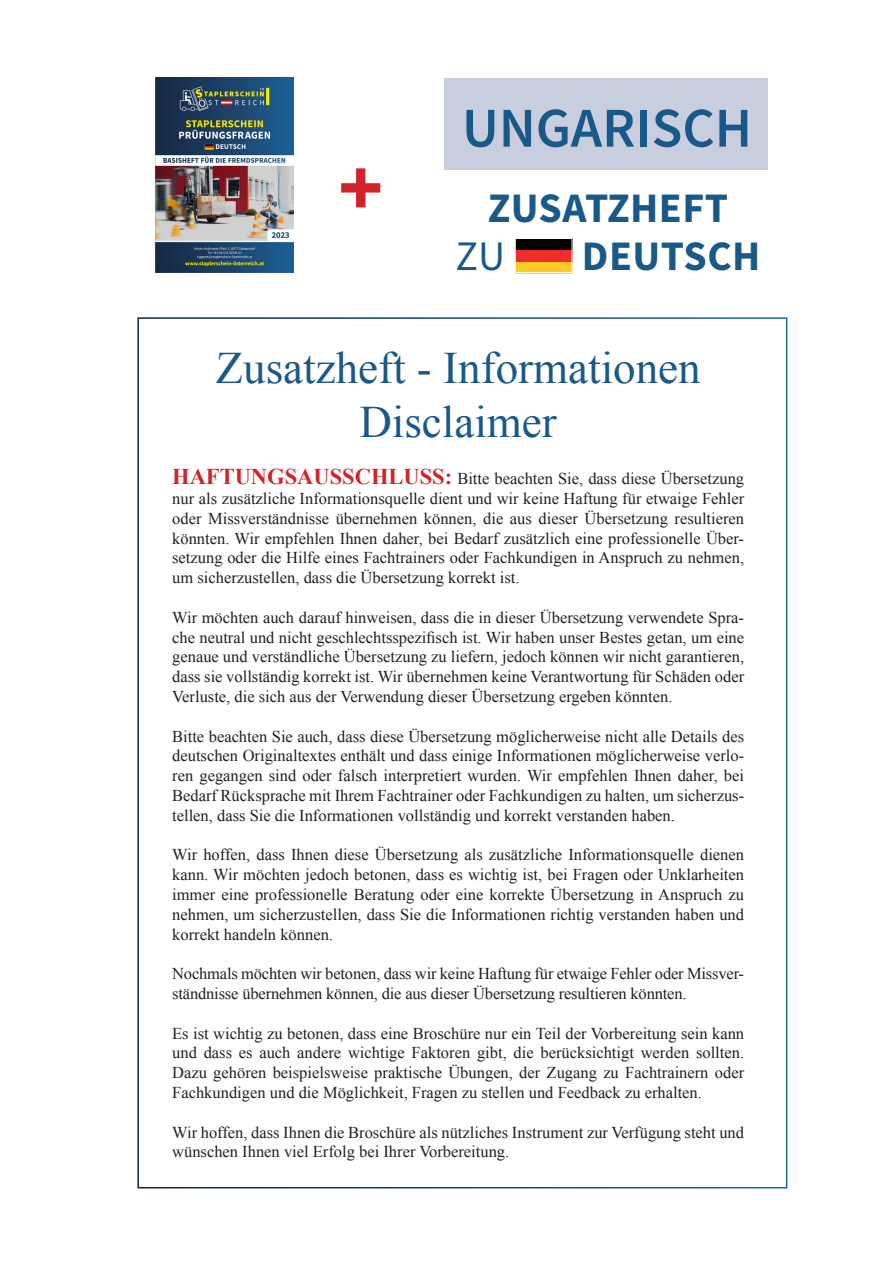
<style>
.page{position:relative;width:893px;height:1263px;background:#fff}
.page>*{position:absolute;margin:0;border:0;box-sizing:border-box;transform-origin:0 0}
.t1{font:700 78px "Neutrif Pro";color:#d1232a}
.t2{font:600 56.25px "Source Sans Pro";color:#19598a}
.t3{font:45px/54px "Times New Roman";color:#19598a;text-align:center}
.t4{font:700 42px "Source Sans Pro";letter-spacing:.01em;color:#19598a}
.t5{font:42px "Source Sans Pro";color:#19598a}
.t6{font:16.5px/19.8px "Times New Roman";color:#231f20;text-align:justify}
.s1{font-weight:700;font-size:22.5px;color:#d1232a}
</style>
<div class="page">
<div style="left:444px;top:78px;width:323px;height:91px;background:#c9cedf"></div>
<img style="left:155px;top:78px;width:138px;height:195px">
<div style="left:515px;top:262px;width:57px;height:11px;background:#feca26"></div>
<div style="left:515px;top:250px;width:57px;height:12px;background:#ee2f2d"></div>
<div style="left:515px;top:239px;width:57px;height:11px;background:#000001"></div>
<div style="left:515px;top:238px;width:57px;height:35px;border:1px solid #fff"></div>
<h1 class="t1" style="left:338px;top:131px;width:47px">+</h1>
<h2 class="t2" style="left:462px;top:92px;width:292px">UNGARISCH</h2>
<h3 class="t4" style="left:488px;top:181px;width:242px">ZUSATZHEFT</h3>
<h3 class="t5" style="left:456px;top:230px;width:51px">ZU</h3>
<h3 class="t4" style="left:582px;top:229px;width:180px">DEUTSCH</h3>
<h3 class="t3" style="left:216px;top:341px;width:486px">Zusatzheft - Informationen<br>Disclaimer</h3>
<p class="t6" style="left:172px;top:468px;width:573px"><span class="s1">HAFTUNGSAUSSCHLUSS:</span> Bitte beachten Sie, dass diese Übersetzung nur als zusätzliche Informationsquelle dient und wir keine Haftung für etwaige Fehler oder Missverständnisse übernehmen können, die aus dieser Übersetzung resultieren könnten. Wir empfehlen Ihnen daher, bei Bedarf zusätzlich eine professionelle Über&shy;setzung oder die Hilfe eines Fachtrainers oder Fachkundigen in Anspruch zu nehmen, um sicherzustellen, dass die Übersetzung korrekt ist.</p>
<p class="t6" style="left:172px;top:607px;width:573px">Wir möchten auch darauf hinweisen, dass die in dieser Übersetzung verwendete Spra&shy;che neutral und nicht geschlechtsspezifisch ist. Wir haben unser Bestes getan, um eine genaue und verständliche Übersetzung zu liefern, jedoch können wir nicht garantieren, dass sie vollständig korrekt ist. Wir übernehmen keine Verantwortung für Schäden oder Verluste, die sich aus der Verwendung dieser Übersetzung ergeben könnten.</p>
<p class="t6" style="left:172px;top:726px;width:573px">Bitte beachten Sie auch, dass diese Übersetzung möglicherweise nicht alle Details des deutschen Originaltextes enthält und dass einige Informationen möglicherweise verlo&shy;ren gegangen sind oder falsch interpretiert wurden. Wir empfehlen Ihnen daher, bei Bedarf Rücksprache mit Ihrem Fachtrainer oder Fachkundigen zu halten, um sicherzus&shy;tellen, dass Sie die Informationen vollständig und korrekt verstanden haben.</p>
<p class="t6" style="left:172px;top:845px;width:573px">Wir hoffen, dass Ihnen diese Übersetzung als zusätzliche Informationsquelle dienen kann. Wir möchten jedoch betonen, dass es wichtig ist, bei Fragen oder Unklarheiten immer eine professionelle Beratung oder eine korrekte Übersetzung in Anspruch zu nehmen, um sicherzustellen, dass Sie die Informationen richtig verstanden haben und korrekt handeln können.</p>
<p class="t6" style="left:172px;top:963px;width:573px">Nochmals möchten wir betonen, dass wir keine Haftung für etwaige Fehler oder Missver&shy;ständnisse übernehmen können, die aus dieser Übersetzung resultieren könnten.</p>
<p class="t6" style="left:172px;top:1023px;width:573px">Es ist wichtig zu betonen, dass eine Broschüre nur ein Teil der Vorbereitung sein kann und dass es auch andere wichtige Faktoren gibt, die berücksichtigt werden sollten.<br>Dazu gehören beispielsweise praktische Übungen, der Zugang zu Fachtrainern oder Fachkundigen und die Möglichkeit, Fragen zu stellen und Feedback zu erhalten.</p>
<p class="t6" style="left:172px;top:1122px;width:573px">Wir hoffen, dass Ihnen die Broschüre als nützliches Instrument zur Verfügung steht und wünschen Ihnen viel Erfolg bei Ihrer Vorbereitung.</p>
</div>
